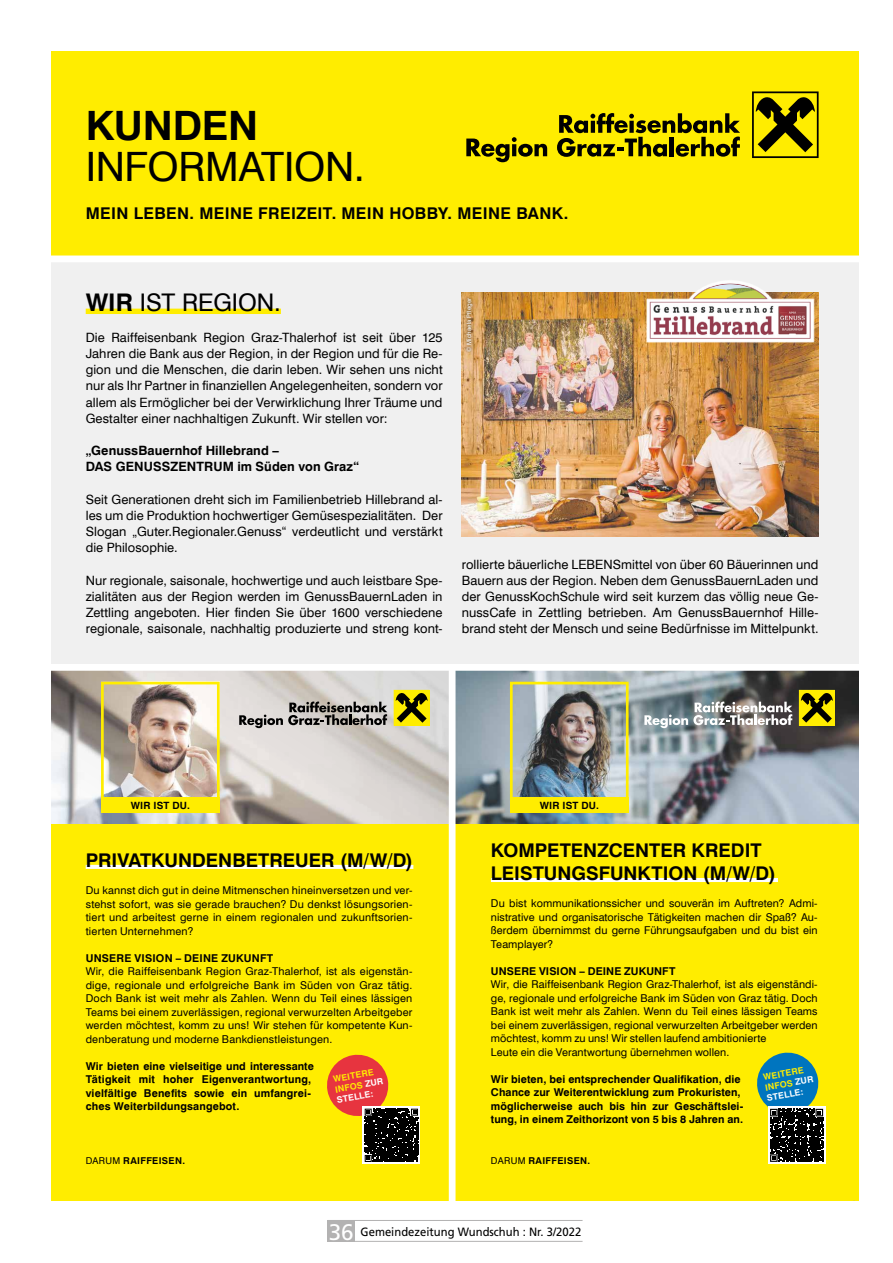
<style>
.page{position:relative;width:893px;height:1263px;background:#fff}
.page>*{position:absolute;margin:0;border:0;box-sizing:border-box;transform-origin:0 0}
.t1{font:40.5px "Swiss 721 BT";letter-spacing:-.01em;color:#000}
.t2{font:700 40.5px "Swiss 721 BT";letter-spacing:-.005em;color:#000}
.t3{font:24.3px "Swiss 721 BT";letter-spacing:-.005em;color:#000}
.t4{font:700 18.9px/22.6px "Swiss 721 BT";color:#000}
.t5{font:700 16.2px "Swiss 721 BT";letter-spacing:.02em;color:#000}
.t6{font:12.75px/16.2px "Swiss 721 BT";letter-spacing:.005em;color:#000;text-align:justify}
.t7{font:700 12.75px/16.2px "Swiss 721 BT";letter-spacing:.005em;color:#000}
.t8{font:12px "Frutiger LT Std";color:#000;scale:.94 1}
.t9{font:10.8px/13.5px "Swiss 721 BT";letter-spacing:.01em;color:#000;text-align:justify}
.t10{font:700 10.8px/13.5px "Swiss 721 BT";letter-spacing:.01em;color:#000}
.t11{font:700 10.05px "Swiss 721 BT";letter-spacing:.02em;color:#000}
.t12{font:700 9.45px "Swiss 721 BT";letter-spacing:.035em;color:#000}
.t13{font:700 8.7px/10.5px "Swiss 721 BT";color:#ffed00}
.t14{font:6.15px "Swiss 721 BT";letter-spacing:.025em;color:#fff}
.s1{font-weight:700}
.s2{color:#fff}
.s3{font-weight:400}
.s4{font-size:22.5px;color:#fff}
</style>
<div class="page">
<div style="left:327px;top:1220px;width:28px;height:22px;background:#b3b2b2"></div>
<hr style="left:327px;top:1220px;width:256px;height:1px;background:#b3b2b2">
<hr style="left:327px;top:1241px;width:256px;height:1px;background:#b3b2b2">
<div style="left:51px;top:51px;width:808px;height:1150px;background:#f0f0f0"></div>
<div style="left:51px;top:51px;width:808px;height:204px;background:#ffed00"></div>
<svg style="left:752px;top:91px;width:67px;height:67px"></svg>
<svg style="left:466px;top:137px;width:81px;height:25px"></svg>
<svg style="left:557px;top:113px;width:183px;height:44px"></svg>
<div style="left:51px;top:255px;width:808px;height:7px;background:#fff"></div>
<img style="left:462px;top:293px;width:357px;height:243px">
<div style="left:86px;top:309px;width:195px;height:5px;background:#ffed00"></div>
<div style="left:464px;top:295px;width:11px;height:59px;background:#000;opacity:.7"></div>
<img style="left:642px;top:281px;width:175px;height:64px">
<div style="left:51px;top:667px;width:401px;height:534px;background:#ffed00"></div>
<div style="left:452px;top:667px;width:407px;height:534px;background:#ffed00"></div>
<svg style="left:86px;top:865px;width:327px;height:4px"></svg>
<hr style="left:491px;top:878px;width:287px;height:4px;background:#fff">
<svg style="left:363px;top:1107px;width:57px;height:57px"></svg>
<svg style="left:327px;top:1054px;width:91px;height:108px"></svg>
<svg style="left:768px;top:1107px;width:57px;height:57px"></svg>
<svg style="left:757px;top:1052px;width:66px;height:110px"></svg>
<img style="left:456px;top:671px;width:403px;height:153px">
<img style="left:514px;top:686px;width:111px;height:110px">
<div style="left:510px;top:682px;width:119px;height:118px;border:3px solid #ffed00"></div>
<div style="left:510px;top:797px;width:119px;height:16px;background:#ffed00"></div>
<svg style="left:799px;top:690px;width:36px;height:36px"></svg>
<svg style="left:644px;top:701px;width:148px;height:27px;background:#929799"></svg>
<svg style="left:51px;top:671px;width:398px;height:153px;background:#ccc8c5"></svg>
<img style="left:105px;top:686px;width:111px;height:110px">
<div style="left:101px;top:682px;width:119px;height:118px;border:3px solid #ffed00"></div>
<div style="left:101px;top:797px;width:119px;height:16px;background:#ffed00"></div>
<div style="left:449px;top:667px;width:7px;height:534px;background:#fff"></div>
<div style="left:51px;top:664px;width:808px;height:7px;background:#fff"></div>
<svg style="left:394px;top:690px;width:36px;height:36px"></svg>
<svg style="left:239px;top:701px;width:148px;height:27px;background:#989592"></svg>
<h1 class="t2" style="left:86px;top:101px;width:174px">KUNDEN</h1>
<h1 class="t1" style="left:86px;top:142px;width:281px">INFORMATION.</h1>
<h3 class="t5" style="left:86px;top:203px;width:484px">MEIN LEBEN. MEINE FREIZEIT. MEIN HOBBY. MEINE BANK.</h3>
<h2 class="t3" style="left:86px;top:288px;width:197px"><span class="s1">WIR</span> IST REGION.</h2>
<p class="t6" style="left:86px;top:329px;width:358px">Die Raiffeisenbank Region Graz-Thalerhof ist seit über 125<br>Jahren die Bank aus der Region, in der Region und für die Re&shy;gion und die Menschen, die darin leben. Wir sehen uns nicht nur als Ihr Partner in finanziellen Angelegenheiten, sondern vor allem als Ermöglicher bei der Verwirklichung Ihrer Träume und Gestalter einer nachhaltigen Zukunft. Wir stellen vor:</p>
<p class="t7" style="left:86px;top:442px;width:275px">„GenussBauernhof Hillebrand –<br>DAS GENUSSZENTRUM im Süden von Graz“</p>
<p class="t6" style="left:86px;top:491px;width:358px">Seit Generationen dreht sich im Familienbetrieb Hillebrand al&shy;les um die Produktion hochwertiger Gemüsespezialitäten. Der Slogan „Guter.Regionaler.Genuss“ verdeutlicht und verstärkt die Philosophie.</p>
<p class="t6" style="left:86px;top:572px;width:358px">Nur regionale, saisonale, hochwertige und auch leistbare Spe&shy;zialitäten aus der Region werden im GenussBauernLaden in Zettling angeboten. Hier finden Sie über 1600 verschiedene regionale, saisonale, nachhaltig produzierte und streng kont-</p>
<p class="t14" style="left:465px;top:352px;width:55px;rotate:-90deg">© Michaela Pfleger</p>
<p class="t6" style="left:462px;top:556px;width:358px">rollierte bäuerliche LEBENSmittel von über 60 Bäuerinnen und Bauern aus der Region. Neben dem GenussBauernLaden und der GenussKochSchule wird seit kurzem das völlig neue Ge&shy;nussCafe in Zettling betrieben. Am GenussBauernhof Hille&shy;brand steht der Mensch und seine Bedürfnisse im Mittelpunkt.</p>
<p class="t11" style="left:131px;top:799px;width:61px">WIR IST DU.</p>
<p class="t11" style="left:540px;top:799px;width:61px">WIR IST DU.</p>
<h3 class="t4" style="left:86px;top:849px;width:329px">PRIVATKUNDENBETREUER (M/W/D)</h3>
<h3 class="t4" style="left:491px;top:839px;width:286px">KOMPETENZCENTER KREDIT<br>LEISTUNGSFUNKTION (M/W/D)</h3>
<p class="t9" style="left:86px;top:883px;width:328px">Du kannst dich gut in deine Mitmenschen hineinversetzen und ver&shy;stehst sofort, was sie gerade brauchen? Du denkst lösungsorien&shy;tiert und arbeitest gerne in einem regionalen und zukunftsorien&shy;tierten Unternehmen?</p>
<p class="t10" style="left:86px;top:951px;width:189px">UNSERE VISION – DEINE ZUKUNFT</p>
<p class="t9" style="left:86px;top:964px;width:328px">Wir, die Raiffeisenbank Region Graz-Thalerhof, ist als eigenstän&shy;dige, regionale und erfolgreiche Bank im Süden von Graz tätig.<br>Doch Bank ist weit mehr als Zahlen. Wenn du Teil eines lässigen Teams bei einem zuverlässigen, regional verwurzelten Arbeitgeber werden möchtest, komm zu uns! Wir stehen für kompetente Kun&shy;denberatung und moderne Bankdienstleistungen.</p>
<p class="t10" style="left:86px;top:1059px;width:230px">Wir bieten eine vielseitige und interessante Tätigkeit mit hoher Eigenverantwortung, vielfältige Benefits sowie ein umfangrei&shy;ches Weiterbildungsangebot.</p>
<p class="t9" style="left:491px;top:897px;width:328px">Du bist kommunikationssicher und souverän im Auftreten? Admi&shy;nistrative und organisatorische Tätigkeiten machen dir Spaß? Au&shy;ßerdem übernimmst du gerne Führungsaufgaben und du bist ein Teamplayer?</p>
<p class="t10" style="left:491px;top:964px;width:186px">UNSERE VISION – DEINE ZUKUNFT</p>
<p class="t9" style="left:491px;top:978px;width:328px;text-align:left">Wir, die Raiffeisenbank Region Graz-Thalerhof, ist als eigenständi&shy;ge, regionale und erfolgreiche Bank im Süden von Graz tätig. Doch Bank ist weit mehr als Zahlen. Wenn du Teil eines lässigen Teams bei einem zuverlässigen, regional verwurzelten Arbeitgeber werden möchtest, komm zu uns! Wir stellen laufend ambitionierte<br>Leute ein die Verantwortung übernehmen wollen.</p>
<p class="t10" style="left:491px;top:1072px;width:254px">Wir bieten, bei entsprechender Qualifikation, die Chance zur Weiterentwicklung zum Prokuristen, möglicherweise auch bis hin zur Geschäftslei&shy;tung, in einem Zeithorizont von 5 bis 8 Jahren an.</p>
<p class="t13" style="left:332px;top:1074px;width:50px;rotate:-10deg">WEITERE<br>INFOS <span class="s2">ZUR<br>STELLE:</span></p>
<p class="t13" style="left:762px;top:1072px;width:50px;rotate:-10deg">WEITERE<br>INFOS <span class="s2">ZUR<br>STELLE:</span></p>
<p class="t12" style="left:86px;top:1155px;width:101px"><span class="s3">DARUM</span> RAIFFEISEN.</p>
<p class="t12" style="left:491px;top:1155px;width:101px"><span class="s3">DARUM</span> RAIFFEISEN.</p>
<p class="t8" style="left:329px;top:1224px;width:270px"><span class="s4">36</span> Gemeindezeitung Wundschuh : Nr. 3/2022</p>
</div>
